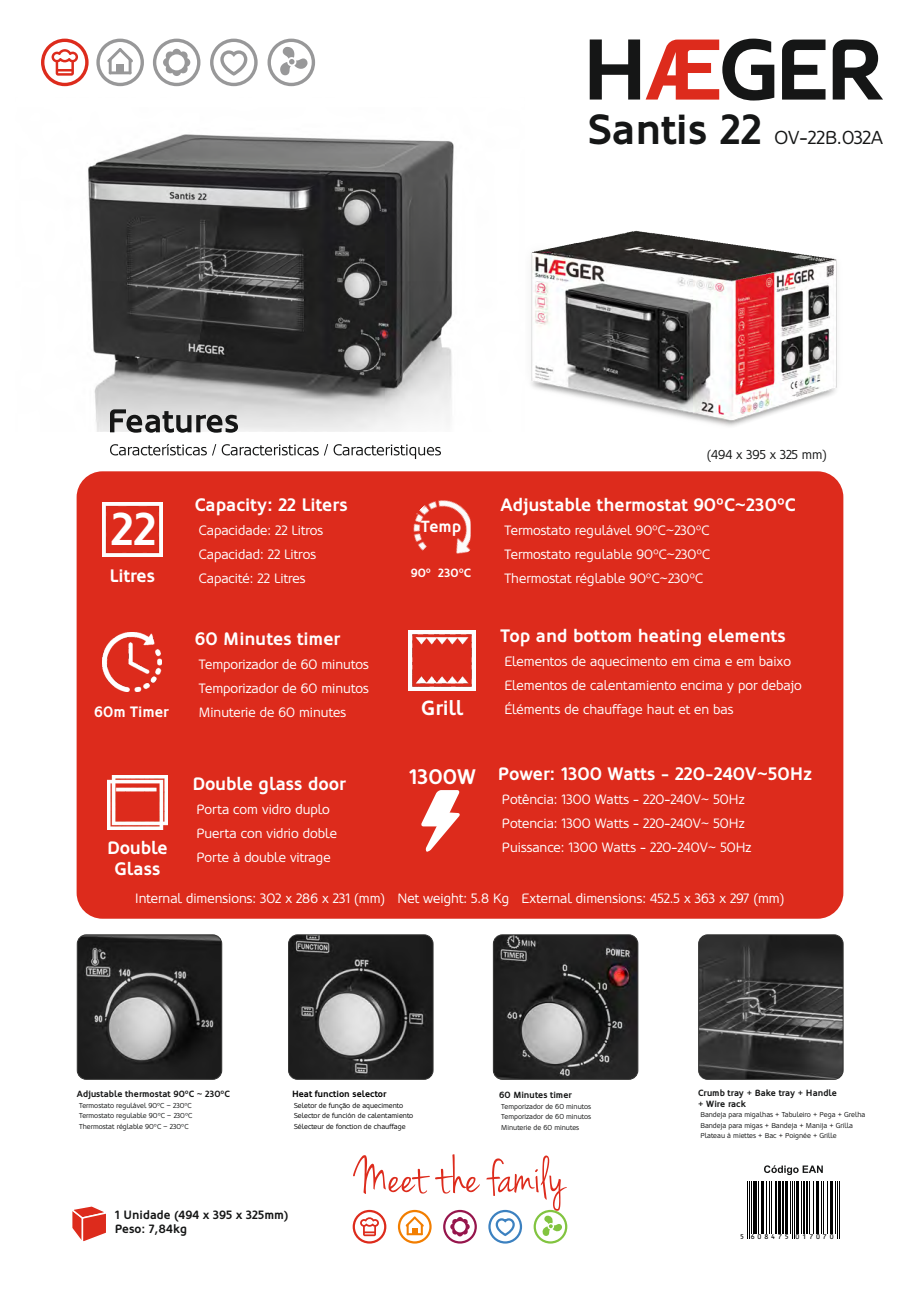
<style>
.page{position:relative;width:920px;height:1290px;background:#fff}
.page>*{position:absolute;margin:0;border:0;box-sizing:border-box;transform-origin:0 0}
.t1{font:52.65px "Jenna Sue";color:#dd2b1c}
.t2{font:700 45.75px "Oblik";color:#fff}
.t3{font:700 42px "Oblik";color:#151616}
.t4{font:700 20.4px "Oblik";color:#fff}
.t5{font:18.75px "Oblik W01";color:#151616}
.t6{font:700 18px/21px "Oblik";color:#fff;text-align:center}
.t7{font:700 16.05px "Oblik";color:#fff}
.t8{font:700 15px "Oblik";color:#fff}
.t9{font:13.5px/24px "Oblik W01";color:#fff}
.t10{font:12.9px "Oblik W01";color:#151616}
.t11{font:700 12px/13.8px "Oblik";color:#151616}
.t12{font:700 12px "Oblik";color:#fff}
.t13{font:700 9px/10.5px "Oblik";color:#151616}
.t14{font:700 9px "Oblik";color:#000}
.t15{font:7.65px "OCRB10 Pitch BT";letter-spacing:.29em;color:#000}
.t16{font:7.2px/10.5px "Oblik W01";color:#151616;text-align:justify}
.t17{font:7.2px/10.5px "Oblik W01";color:#000}
.s1{font-size:21px}
</style>
<div class="page">
<img style="left:531px;top:230px;width:306px;height:197px">
<img style="left:88px;top:134px;width:366px;height:298px">
<svg style="left:764px;top:1165px;width:59px;height:10px"></svg>
<div style="left:443px;top:1210px;width:34px;height:33px;border:2px solid #96154c;border-radius:50%"></div>
<svg style="left:450px;top:1217px;width:20px;height:19px"></svg>
<div style="left:353px;top:1210px;width:33px;height:33px;border:2px solid #dd2b1c;border-radius:50%"></div>
<svg style="left:360px;top:1217px;width:19px;height:19px"></svg>
<div style="left:534px;top:1210px;width:33px;height:33px;border:2px solid #82c440;border-radius:50%"></div>
<svg style="left:541px;top:1215px;width:21px;height:21px"></svg>
<div style="left:398px;top:1210px;width:34px;height:33px;border:2px solid #f27e00;border-radius:50%"></div>
<svg style="left:404px;top:1215px;width:22px;height:20px"></svg>
<div style="left:488px;top:1210px;width:34px;height:33px;border:2px solid #3c81c0;border-radius:50%"></div>
<svg style="left:495px;top:1218px;width:21px;height:23px"></svg>
<svg style="left:41px;top:39px;width:48px;height:47px"></svg>
<svg style="left:153px;top:39px;width:47px;height:47px"></svg>
<svg style="left:268px;top:39px;width:47px;height:47px"></svg>
<svg style="left:96px;top:39px;width:48px;height:47px"></svg>
<hr style="left:129px;top:58px;width:3px;height:16px;background:#989899">
<div style="left:117px;top:64px;width:7px;height:8px;background:#989899"></div>
<hr style="left:109px;top:71px;width:23px;height:3px;background:#989899">
<svg style="left:210px;top:39px;width:48px;height:47px"></svg>
<svg style="left:833px;top:39px;width:50px;height:61px"></svg>
<svg style="left:646px;top:39px;width:128px;height:62px"></svg>
<svg style="left:782px;top:40px;width:43px;height:60px"></svg>
<svg style="left:590px;top:40px;width:50px;height:60px"></svg>
<svg style="left:72px;top:1206px;width:34px;height:36px"></svg>
<svg style="left:110px;top:444px;width:331px;height:15px"></svg>
<svg style="left:110px;top:409px;width:128px;height:24px"></svg>
<div style="left:77px;top:471px;width:766px;height:448px;background:#dd2b1c;border-radius:26px"></div>
<hr style="left:747px;top:1181px;width:1px;height:57px;background:#000">
<hr style="left:749px;top:1181px;width:1px;height:57px;background:#000">
<hr style="left:751px;top:1181px;width:1px;height:52px;background:#000">
<hr style="left:753px;top:1181px;width:4px;height:52px;background:#000">
<hr style="left:758px;top:1181px;width:1px;height:52px;background:#000">
<hr style="left:761px;top:1181px;width:2px;height:52px;background:#000">
<hr style="left:766px;top:1181px;width:1px;height:52px;background:#000">
<hr style="left:769px;top:1181px;width:1px;height:52px;background:#000">
<hr style="left:771px;top:1181px;width:1px;height:52px;background:#000">
<hr style="left:775px;top:1181px;width:2px;height:52px;background:#000">
<hr style="left:778px;top:1181px;width:3px;height:52px;background:#000">
<hr style="left:782px;top:1181px;width:2px;height:52px;background:#000">
<hr style="left:785px;top:1181px;width:3px;height:52px;background:#000">
<hr style="left:790px;top:1181px;width:1px;height:52px;background:#000">
<hr style="left:792px;top:1181px;width:1px;height:57px;background:#000">
<hr style="left:794px;top:1181px;width:1px;height:57px;background:#000">
<hr style="left:796px;top:1181px;width:2px;height:52px;background:#000">
<hr style="left:801px;top:1181px;width:1px;height:52px;background:#000">
<hr style="left:803px;top:1181px;width:1px;height:52px;background:#000">
<hr style="left:807px;top:1181px;width:1px;height:52px;background:#000">
<hr style="left:809px;top:1181px;width:1px;height:52px;background:#000">
<hr style="left:813px;top:1181px;width:1px;height:52px;background:#000">
<hr style="left:816px;top:1181px;width:3px;height:52px;background:#000">
<hr style="left:821px;top:1181px;width:1px;height:52px;background:#000">
<hr style="left:823px;top:1181px;width:1px;height:52px;background:#000">
<hr style="left:827px;top:1181px;width:1px;height:52px;background:#000">
<hr style="left:830px;top:1181px;width:3px;height:52px;background:#000">
<hr style="left:835px;top:1181px;width:1px;height:52px;background:#000">
<hr style="left:837px;top:1181px;width:1px;height:57px;background:#000">
<hr style="left:839px;top:1181px;width:1px;height:57px;background:#000">
<svg style="left:421px;top:790px;width:39px;height:62px"></svg>
<img style="left:409px;top:631px;width:66px;height:59px">
<img style="left:107px;top:775px;width:60px;height:54px">
<img style="left:103px;top:503px;width:59px;height:53px">
<img style="left:102px;top:632px;width:60px;height:59px">
<img style="left:413px;top:500px;width:58px;height:54px">
<img style="left:699px;top:935px;width:144px;height:144px;border-radius:9px">
<div style="left:698px;top:935px;width:145px;height:144px;border:1px solid #313130;border-radius:9px"></div>
<img style="left:289px;top:935px;width:144px;height:144px;border-radius:9px">
<div style="left:288px;top:935px;width:145px;height:144px;border:1px solid #313130;border-radius:9px"></div>
<img style="left:493px;top:935px;width:145px;height:144px;border-radius:9px">
<div style="left:493px;top:935px;width:145px;height:144px;border:1px solid #313130;border-radius:9px"></div>
<img style="left:77px;top:935px;width:145px;height:144px;border-radius:9px">
<div style="left:77px;top:935px;width:145px;height:144px;border:1px solid #313130;border-radius:9px"></div>
<h3 class="t3" style="left:588px;top:114px;width:175px">Santis 22</h3>
<h3 class="t5" style="left:774px;top:131px;width:110px">OV-22B.032A</h3>
<h2 class="t2" style="left:111px;top:511px;width:47px">22</h2>
<h3 class="t6" style="left:110px;top:567px;width:47px">Litres</h3>
<p class="t8" style="left:94px;top:706px;width:76px">60m Timer</p>
<h3 class="t6" style="left:107px;top:839px;width:62px">Double<br>Glass</h3>
<h3 class="t6" style="left:195px;top:496px;width:154px">Capacity: 22 Liters</h3>
<p class="t9" style="left:199px;top:519px;width:126px">Capacidade: 22 Litros<br>Capacidad: 22 Litros<br>Capacité: 22 Litres</p>
<h3 class="t6" style="left:195px;top:630px;width:147px">60 Minutes timer</h3>
<p class="t9" style="left:199px;top:654px;width:171px;text-align:justify">Temporizador de 60 minutos Temporizador de 60 minutos Minuterie de 60 minutes</p>
<h3 class="t6" style="left:192px;top:775px;width:155px">Double glass door</h3>
<p class="t9" style="left:196px;top:799px;width:142px">Porta com vidro duplo<br>Puerta con vidrio doble<br>Porte à double vitrage</p>
<p class="t7" style="left:421px;top:520px;width:41px">Temp</p>
<p class="t12" style="left:411px;top:568px;width:62px">90º 230ºC</p>
<h3 class="t4" style="left:421px;top:699px;width:43px">Grill</h3>
<p class="t10" style="left:707px;top:449px;width:122px">(494 x 395 x 325 mm)</p>
<h3 class="t6" style="left:500px;top:496px;width:297px">Adjustable thermostat 90ºC~230ºC</h3>
<p class="t9" style="left:504px;top:520px;width:207px;text-align:justify">Termostato regulável 90ºC~230ºC Termostato regulable 90ºC~230ºC Thermostat réglable 90ºC~230ºC</p>
<h3 class="t6" style="left:500px;top:627px;width:287px">Top and bottom heating elements</h3>
<p class="t9" style="left:504px;top:650px;width:299px">Elementos de aquecimento em cima e em baixo<br>Elementos de calentamiento encima y por debajo<br>Éléments de chauffage haut et en bas</p>
<h3 class="t6" style="left:409px;top:765px;width:404px"><span class="s1">1300W</span> Power: 1300 Watts - 220-240V~50Hz</h3>
<p class="t9" style="left:502px;top:788px;width:251px">Potência: 1300 Watts - 220-240V~ 50Hz<br>Potencia: 1300 Watts - 220-240V~ 50Hz<br>Puissance: 1300 Watts - 220-240V~ 50Hz</p>
<p class="t9" style="left:135px;top:888px;width:650px">Internal dimensions: 302 x 286 x 231 (mm) Net weight: 5.8 Kg External dimensions: 452.5 x 363 x 297 (mm)</p>
<p class="t13" style="left:77px;top:1090px;width:154px">Adjustable thermostat 90ºC ~ 230ºC</p>
<p class="t16" style="left:79px;top:1101px;width:115px">Termostato regulável 90ºC ~ 230ºC Termostato regulable 90ºC ~ 230ºC Thermostat réglable 90ºC ~ 230ºC</p>
<p class="t14" style="left:292px;top:1091px;width:96px">Heat function selector</p>
<p class="t17" style="left:294px;top:1101px;width:121px">Seletor de função de aquecimento<br>Selector de función de calentamiento<br>Sélecteur de fonction de chauffage</p>
<p class="t13" style="left:499px;top:1090px;width:74px">60 Minutes timer</p>
<p class="t16" style="left:501px;top:1101px;width:91px">Temporizador de 60 minutos Temporizador de 60 minutos Minuterie de 60 minutes</p>
<p class="t11" style="left:115px;top:1209px;width:175px">1 Unidade (494 x 395 x 325mm)<br>Peso: 7,84kg</p>
<h1 class="t1" style="left:355px;top:1153px;width:212px">Meet the family</h1>
<p class="t13" style="left:698px;top:1089px;width:140px">Crumb tray + Bake tray + Handle + Wire rack</p>
<p class="t16" style="left:700px;top:1110px;width:167px;text-align:left">Bandeja para migalhas + Tabuleiro + Pega + Grelha<br>Bandeja para migas + Bandeja + Manija + Grilla<br>Plateau à miettes + Bac + Poignée + Grille</p>
<p class="t15" style="left:740px;top:1233px;width:96px">5 608475 017070</p>
</div>
